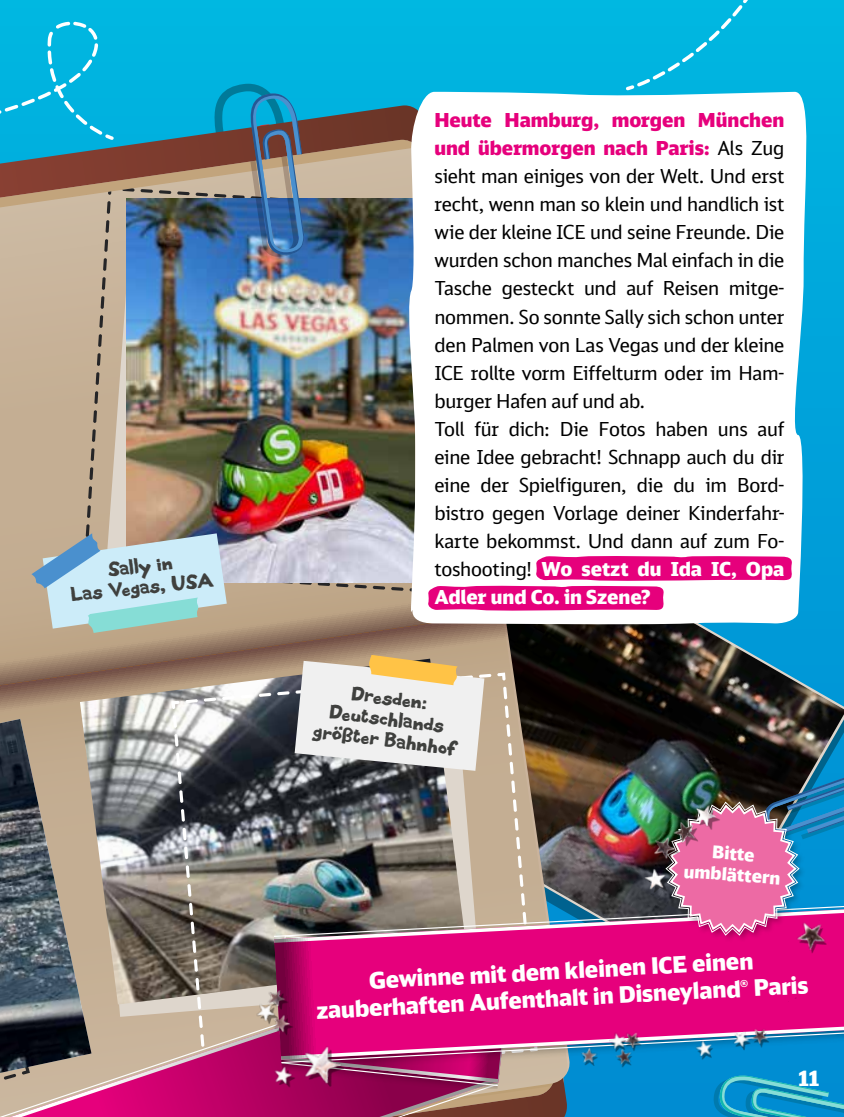
<style>
.page{position:relative;width:844px;height:1117px;background:#fff}
.page>*{position:absolute;margin:0;border:0;box-sizing:border-box;transform-origin:0 0}
.t1{font:900 22.75px/27.3px "DB Head";color:#fff;text-align:center}
.t2{font:900 21px "DB Head";color:#fff}
.t3{font:19.25px/28px "DB Head Alternate";letter-spacing:-.015em;color:#000}
.t4{font:17.5px/21px "Black Metal Sans";color:#3f403e;text-align:center}
.t5{font:900 17.5px/21px "DB Head";color:#fff;text-align:center}
.s1{font-weight:900;color:#e6007c}
.s2{font-weight:900;color:#fff}
</style>
<div class="page">
<img style="left:571px;top:632px;width:272px;height:269px">
<svg style="left:504px;top:632px;width:63px;height:484px;background:#473a2f"></svg>
<svg style="left:0;top:632px;width:504px;height:22px;background:#a2876f"></svg>
<svg style="left:713px;top:1074px;width:130px;height:42px;background:#1c9cc9"></svg>
<img style="left:0;top:654px;width:537px;height:462px">
<div style="left:269px;top:901px;width:574px;height:170px;background:#000;opacity:.3"></div>
<svg style="left:269px;top:906px;width:574px;height:153px;background:#c92b80"></svg>
<img style="left:573px;top:913px;width:257px;height:163px">
<img style="left:665px;top:764px;width:178px;height:194px">
<img style="left:629px;top:792px;width:109px;height:108px">
<img style="left:236px;top:967px;width:119px;height:130px">
<img style="left:0;top:0;width:843px;height:632px">
<p class="t4" style="left:68px;top:563px;width:145px;rotate:-6deg">Sally in<br>Las Vegas, USA</p>
<p class="t3" style="left:434px;top:106px;width:351px"><span class="s1">Heute Hamburg, morgen München und übermorgen nach Paris:</span> Als Zug sieht man einiges von der Welt. Und erst recht, wenn man so klein und handlich ist wie der kleine ICE und seine Freunde. Die wurden schon manches Mal einfach in die Tasche gesteckt und auf Reisen mitge&shy;nommen. So sonnte Sally sich schon unter den Palmen von Las Vegas und der kleine ICE rollte vorm Eiffelturm oder im Ham&shy;burger Hafen auf und ab.<br>Toll für dich: Die Fotos haben uns auf eine Idee gebracht! Schnapp auch du dir eine der Spielfiguren, die du im Bord&shy;bistro gegen Vorlage deiner Kinderfahr&shy;karte bekommst. Und dann auf zum Fo&shy;toshooting! <span class="s2">Wo setzt du Ida IC, Opa Adler und Co. in Szene?</span></p>
<p class="t4" style="left:319px;top:678px;width:146px;rotate:7deg">Dresden:<br>Deutschlands größter Bahnhof</p>
<p class="t5" style="left:686px;top:839px;width:98px;rotate:4deg">Bitte umblättern</p>
<p class="t1" style="left:314px;top:969px;width:494px;rotate:-3deg">Gewinne mit dem kleinen ICE einen zauberhaften Aufenthalt in Disneyland® Paris</p>
<p class="t2" style="left:798px;top:1064px;width:22px">11</p>
</div>
